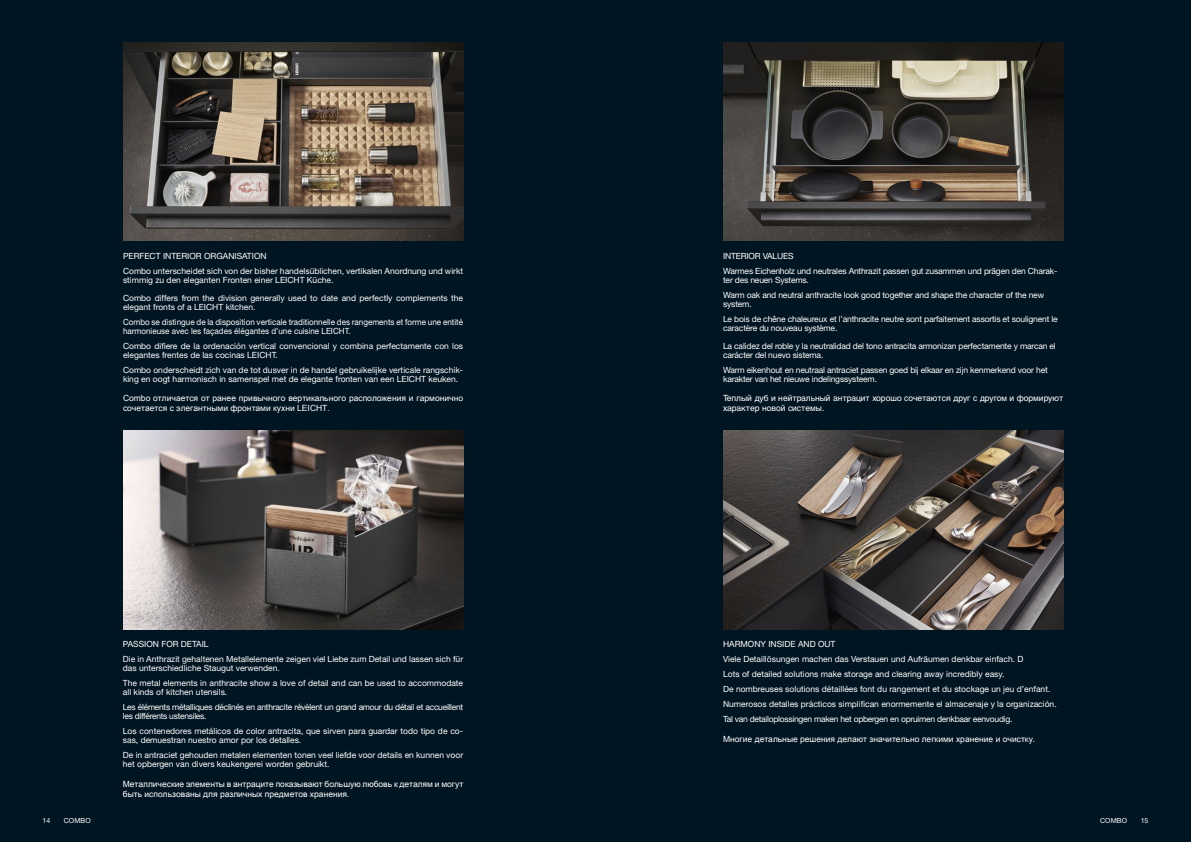
<style>
.page{position:relative;width:1191px;height:842px;background:#001522}
.page>*{position:absolute;margin:0;border:0;box-sizing:border-box;transform-origin:0 0}
.t1{font:8.5px/15px "Helvetica Neue";color:#fff}
.t2{font:8.5px/15px "Helvetica Neue";letter-spacing:-.02em;color:#fff}
.t3{font:8.5px/10.2px "Arial Unicode MS";color:#fff}
.t4{font:8.5px/15px "Helvetica Neue";color:#fff;scale:.95 1}
.t5{font:8.5px/15px "Helvetica Neue";letter-spacing:-.03em;color:#fff}
.t6{font:8.5px/10.2px "Helvetica Cyr Upright";color:#fff}
.t7{font:7px "Helvetica Neue";letter-spacing:.015em;color:#fff}
</style>
<div class="page">
<img style="left:123px;top:431px;width:340px;height:198px">
<img style="left:123px;top:43px;width:340px;height:198px">
<img style="left:723px;top:431px;width:340px;height:198px">
<img style="left:723px;top:43px;width:340px;height:198px">
<p class="t1" style="left:123px;top:248px;width:342px">PERFECT INTERIOR ORGANISATION<br>Combo unterscheidet sich von der bisher handelsü blichen, vertikalen Anordnung und wirkt</p>
<p class="t1" style="left:123px;top:271px;width:342px;line-height:18px">stimmig zu den eleganten Fronten einer LEICHT Küche.<br>Combo differs from the division generally used to date and perfectly complements the</p>
<p class="t1" style="left:123px;top:299px;width:342px">elegant fronts of a LEICHT kitchen.<br>Combo se distingue de la disposition verticale traditionnelle des rangements et forme une entité</p>
<p class="t4" style="left:123px;top:323px;width:359px">harmonieuse avec les façades élégantes d’une cuisine LEICHT.<br>Combo difiere de la ordenación vertical convencional y combina perfectamente con los</p>
<p class="t1" style="left:123px;top:347px;width:342px">elegantes frentes de las cocinas LEICHT.<br>Combo onderscheidt zich van de tot dusver in de handel gebruikelijke verticale rangschik-</p>
<p class="t1" style="left:123px;top:371px;width:337px">king en oogt harmonisch in samenspel met de elegante fronten van een LEICHT keuken.</p>
<p class="t3" style="left:123px;top:393px;width:342px">Combo отличается от ранее привычного вертикального расположения и гармонично сочетается с элегантными фронтами кухни LEICHT.</p>
<p class="t1" style="left:123px;top:637px;width:342px">PASSION FOR DETAIL<br>Die in Anthrazit gehaltenen Metallelemente zeigen viel Liebe zum Detail und lassen sich fü r</p>
<p class="t1" style="left:123px;top:661px;width:342px">das unterschiedliche Staugut verwenden.<br>The metal elements in anthracite show a love of detail and can be used to accommodate</p>
<p class="t5" style="left:123px;top:685px;width:342px">all kinds of kitchen utensils.<br>Les éléments métalliques déclinés en anthracite révèlent un grand amour du détail et accueillent</p>
<p class="t1" style="left:123px;top:709px;width:342px">les différents ustensiles.<br>Los contenedores metálicos de color antracita, que sirven para guardar todo tipo de co-</p>
<p class="t1" style="left:123px;top:733px;width:342px">sas, demuestran nuestro amor por los detalles.<br>De in antraciet gehouden metalen elementen tonen veel liefde voor details en kunnen voor</p>
<p class="t1" style="left:123px;top:757px;width:208px">het opbergen van divers keukengerei worden gebruikt.</p>
<p class="t3" style="left:123px;top:778px;width:342px">Металлические элементы в антраците показывают большую любовь к деталям и могут быть использованы для различных предметов хранения.</p>
<p class="t2" style="left:723px;top:248px;width:336px">INTERIOR VALUES<br>Warmes Eichenholz und neutrales Anthrazit passen gut zusammen und prägen den Charak-</p>
<p class="t2" style="left:723px;top:272px;width:322px">ter des neuen Systems.<br>Warm oak and neutral anthracite look good together and shape the character of the new</p>
<p class="t2" style="left:723px;top:296px;width:336px">system.<br>Le bois de chêne chaleureux et l’anthracite neutre sont parfaitement assortis et soulignent le</p>
<p class="t2" style="left:723px;top:319px;width:334px;line-height:18px">caractère du nouveau système.<br>La calidez del roble y la neutralidad del tono antracita armonizan perfectamente y marcan el</p>
<p class="t2" style="left:723px;top:347px;width:326px">carácter del nuevo sistema.<br>Warm eikenhout en neutraal antraciet passen goed bij elkaar en zijn kenmerkend voor het</p>
<p class="t2" style="left:723px;top:371px;width:155px">karakter van het nieuwe indelingssysteem.</p>
<p class="t6" style="left:723px;top:393px;width:342px">Теплый дуб и нейтральный антрацит хорошо сочетаются друг с другом и формируют характер новой системы.</p>
<p class="t1" style="left:723px;top:637px;width:335px">HARMONY INSIDE AND OUT<br>Viele Detaillösungen machen das Verstauen und Aufräumen denkbar einfach. D<br>Lots of detailed solutions make storage and clearing away incredibly easy.<br>De nombreuses solutions détaillées font du rangement et du stockage un jeu d’enfant.<br>Numerosos detalles prácticos simplifican enormemente el almacenaje y la organización.<br>Tal van detailoplossingen maken het opbergen en opruimen denkbaar eenvoudig.</p>
<p class="t3" style="left:723px;top:733px;width:314px">Многие детальные решения делают значительно легкими хранение и очистку.</p>
<p class="t7" style="left:43px;top:817px;width:9px">14</p>
<p class="t7" style="left:64px;top:817px;width:29px">COMBO</p>
<p class="t7" style="left:1100px;top:817px;width:29px">COMBO</p>
<p class="t7" style="left:1140px;top:817px;width:9px">15</p>
</div>
